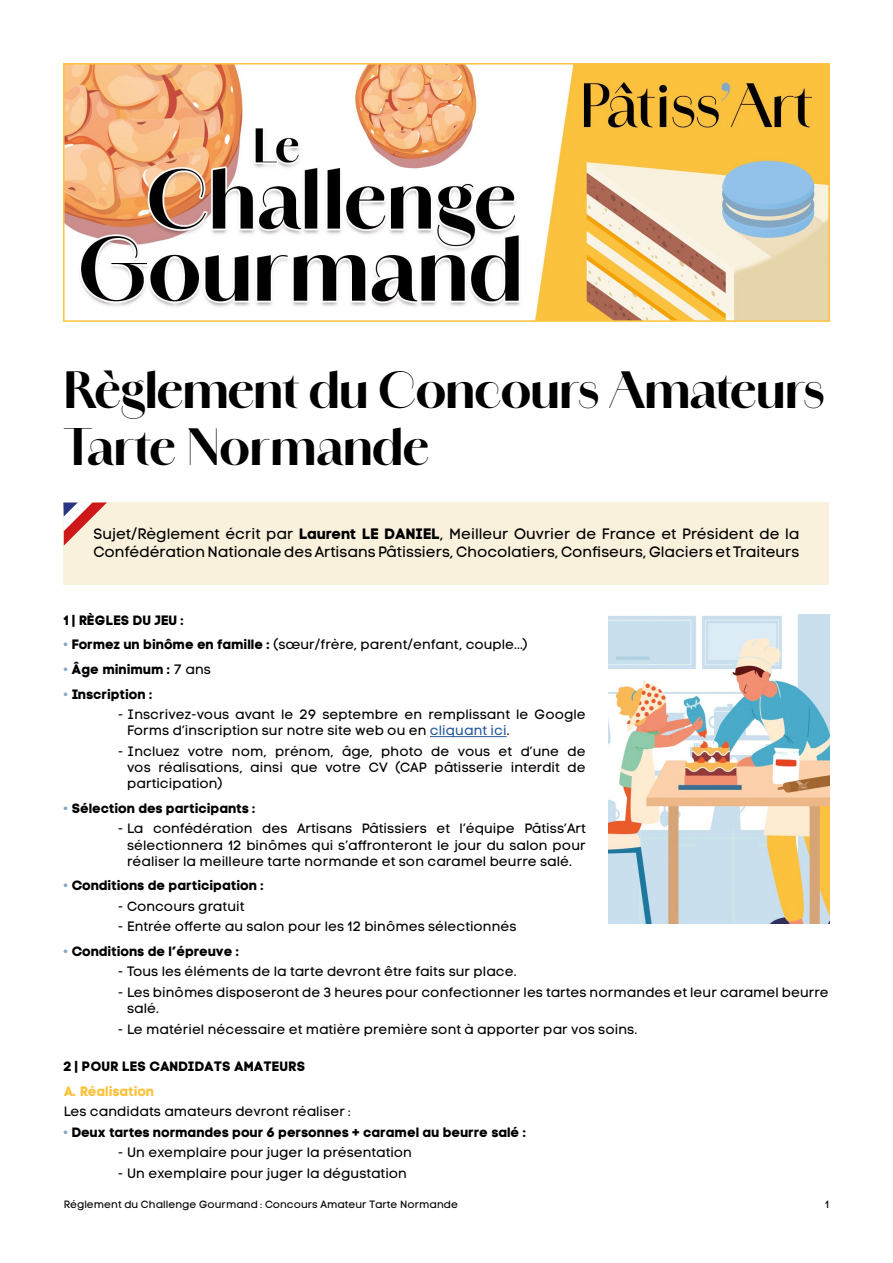
<style>
.page{position:relative;width:893px;height:1263px;background:#fff}
.page>*{position:absolute;margin:0;border:0;box-sizing:border-box;transform-origin:0 0}
.t1{font:700 48px/57.6px "Amandine";letter-spacing:-.01em;color:#000}
.t2{font:15px/18px "Code Pro LC";color:#000}
.t3{font:13.5px/16.2px "Code Pro LC";letter-spacing:.005em;color:#000}
.t4{font:13.5px "Code Pro Bold LC";letter-spacing:.005em;color:#000}
.t5{font:13.5px "Code Pro Bold LC";letter-spacing:.005em;color:#fcc23d}
.t6{font:10.5px "Code Pro LC";letter-spacing:.005em;color:#000}
.s1{font-family:"Code Pro Bold LC"}
.s2{font-family:"Code Pro Bold LC";color:#85a8c4}
.s3{color:#85a8c4}
.s4{font-family:"Code Pro LC"}
.s5{color:#275b9b}
</style>
<div class="page">
<img style="left:66px;top:66px;width:761px;height:253px">
<div style="left:63px;top:63px;width:767px;height:259px;border:2px solid #fcc23d"></div>
<div style="left:64px;top:502px;width:765px;height:83px;background:#faf1dd"></div>
<svg style="left:63px;top:502px;width:44px;height:44px"></svg>
<hr style="left:430px;top:736px;width:77px;height:1px;background:#275b9b">
<img style="left:608px;top:614px;width:221px;height:310px">
<h1 class="t1" style="left:64px;top:361px;width:763px">Règlement du Concours Amateurs<br>Tarte Normande</h1>
<p class="t2" style="left:94px;top:525px;width:707px">Sujet/Règlement écrit par <span class="s1">Laurent LE DANIEL</span>, Meilleur Ouvrier de France et Président de la<br>Confédération Nationale des Artisans Pâtissiers, Chocolatiers, Confiseurs, Glaciers et Traiteurs</p>
<p class="t4" style="left:64px;top:611px;width:122px">1 | RÈGLES DU JEU :</p>
<p class="t3" style="left:64px;top:636px;width:466px"><span class="s2">•</span> <span class="s1">Formez un binôme en famille :</span> (sœur/frère, parent/enfant, couple...)</p>
<p class="t4" style="left:64px;top:661px;width:149px"><span class="s3">•</span> Âge minimum : <span class="s4">7 ans</span></p>
<p class="t4" style="left:64px;top:685px;width:90px"><span class="s3">•</span> Inscription :</p>
<p class="t3" style="left:127px;top:706px;width:460px;text-indent:-9px">- Inscrivez-vous avant le 29 septembre en remplissant le Google<br>Forms d’inscription sur notre site web ou en <span class="s5">cliquant ici</span>.</p>
<p class="t3" style="left:127px;top:743px;width:460px;text-align:justify;text-indent:-9px">- Incluez votre nom, prénom, âge, photo de vous et d’une de vos réalisations, ainsi que votre CV (CAP pâtisserie interdit de participation)</p>
<p class="t4" style="left:64px;top:800px;width:194px"><span class="s3">•</span> Sélection des participants :</p>
<p class="t3" style="left:127px;top:821px;width:460px;text-align:justify;text-indent:-9px">- La confédération des Artisans Pâtissiers et l’équipe Pâtiss’Art sélectionnera 12 binômes qui s’affronteront le jour du salon pour réaliser la meilleure tarte normande et son caramel beurre salé.</p>
<p class="t4" style="left:64px;top:877px;width:202px"><span class="s3">•</span> Conditions de participation :</p>
<p class="t3" style="left:118px;top:898px;width:128px">- Concours gratuit</p>
<p class="t3" style="left:118px;top:919px;width:400px">- Entrée offerte au salon pour les 12 binômes sélectionnés</p>
<p class="t4" style="left:64px;top:943px;width:177px"><span class="s3">•</span> Conditions de l’épreuve :</p>
<p class="t3" style="left:118px;top:964px;width:400px">- Tous les éléments de la tarte devront être faits sur place.</p>
<p class="t3" style="left:127px;top:984px;width:703px;text-indent:-9px">- Les binômes disposeront de 3 heures pour confectionner les tartes normandes et leur caramel beurre salé.</p>
<p class="t3" style="left:118px;top:1021px;width:521px">- Le matériel nécessaire et matière première sont à apporter par vos soins.</p>
<p class="t4" style="left:64px;top:1058px;width:243px">2 | POUR LES CANDIDATS AMATEURS</p>
<p class="t5" style="left:64px;top:1083px;width:92px">A. Réalisation</p>
<p class="t3" style="left:64px;top:1103px;width:288px">Les candidats amateurs devront réaliser :</p>
<p class="t4" style="left:64px;top:1123px;width:464px"><span class="s3">•</span> Deux tartes normandes pour 6 personnes + caramel au beurre salé :</p>
<p class="t3" style="left:118px;top:1144px;width:296px">- Un exemplaire pour juger la présentation</p>
<p class="t3" style="left:118px;top:1165px;width:291px">- Un exemplaire pour juger la dégustation</p>
<p class="t6" style="left:64px;top:1198px;width:396px">Réglement du Challenge Gourmand : Concours Amateur Tarte Normande</p>
<p class="t6" style="left:825px;top:1198px;width:6px">1</p>
</div>
